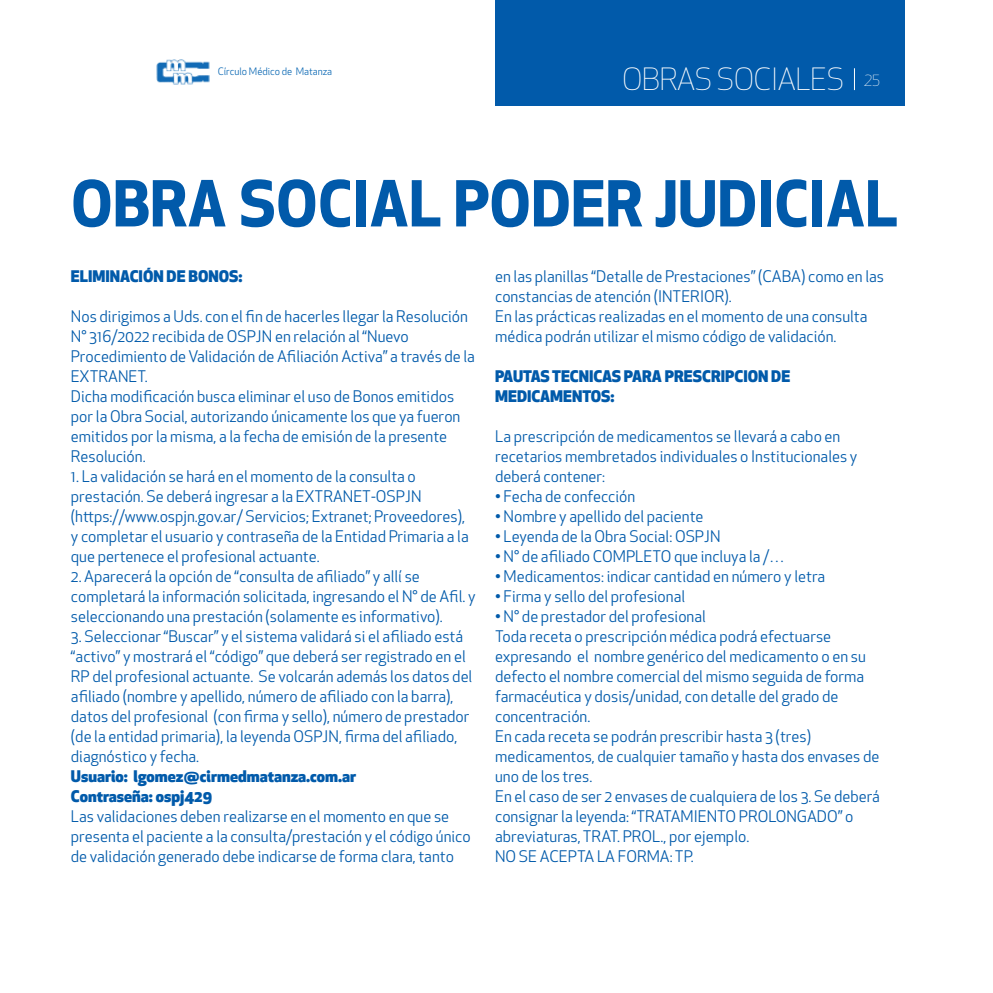
<style>
.page{position:relative;width:993px;height:993px;background:#fff}
.page>*{position:absolute;margin:0;border:0;box-sizing:border-box;transform-origin:0 0}
.t1{font:700 61.62px "Apex New";color:#015aaa}
.t2{font:300 30px "Apex New";color:#fff}
.t3{font:15.62px/20px "Apex New";color:#015aaa}
.t4{font:800 15.62px/20px "Apex New";color:#015aaa}
.t5{font:10px "Apex New";color:#106bb5}
.s1{font-size:15px}
</style>
<div class="page">
<img style="left:156px;top:59px;width:53px;height:25px">
<div style="left:495px;top:0;width:409px;height:105px;background:#015aaa"></div>
<p class="t5" style="left:218px;top:65px;width:116px">Círculo Médico de Matanza</p>
<h2 class="t2" style="left:622px;top:61px;width:259px">OBRAS SOCIALES <span class="s1">25</span></h2>
<h1 class="t1" style="left:71px;top:159px;width:827px">OBRA SOCIAL PODER JUDICIAL</h1>
<p class="t4" style="left:71px;top:266px;width:173px">ELIMINACIÓN DE BONOS:</p>
<p class="t3" style="left:71px;top:306px;width:405px">Nos dirigimos a Uds. con el fin de hacerles llegar la Resolución N° 316/2022 recibida de OSPJN en relación al “Nuevo Procedimiento de Validación de Afiliación Activa” a través de la EXTRANET.<br>Dicha modificación busca eliminar el uso de Bonos emitidos por la Obra Social, autorizando únicamente los que ya fueron emitidos por la misma, a la fecha de emisión de la presente Resolución.</p>
<p class="t3" style="left:71px;top:466px;width:399px">1. La validación se hará en el momento de la consulta o prestación. Se deberá ingresar a la EXTRANET-OSPJN (https://www.ospjn.gov.ar/ Servicios; Extranet; Proveedores), y completar el usuario y contraseña de la Entidad Primaria a la que pertenece el profesional actuante.</p>
<p class="t3" style="left:71px;top:566px;width:406px">2. Aparecerá la opción de “consulta de afiliado” y allí se completará la información solicitada, ingresando el N° de Afil. y seleccionando una prestación (solamente es informativo).</p>
<p class="t3" style="left:71px;top:626px;width:403px">3. Seleccionar “Buscar” y el sistema validará si el afiliado está “activo” y mostrará el “código” que deberá ser registrado en el RP del profesional actuante. Se volcarán además los datos del afiliado (nombre y apellido, número de afiliado con la barra), datos del profesional (con firma y sello), número de prestador (de la entidad primaria), la leyenda OSPJN, firma del afiliado, diagnóstico y fecha.</p>
<p class="t4" style="left:71px;top:766px;width:287px">Usuario: lgomez@cirmedmatanza.com.ar<br>Contraseña: ospj429</p>
<p class="t3" style="left:71px;top:806px;width:401px">Las validaciones deben realizarse en el momento en que se presenta el paciente a la consulta/prestación y el código único de validación generado debe indicarse de forma clara, tanto</p>
<p class="t3" style="left:495px;top:266px;width:390px">en las planillas “Detalle de Prestaciones” (CABA) como en las constancias de atención (INTERIOR).<br>En las prácticas realizadas en el momento de una consulta médica podrán utilizar el mismo código de validación.</p>
<p class="t4" style="left:495px;top:366px;width:296px">PAUTAS TECNICAS PARA PRESCRIPCION DE<br>MEDICAMENTOS:</p>
<p class="t3" style="left:495px;top:426px;width:364px">La prescripción de medicamentos se llevará a cabo en recetarios membretados individuales o Institucionales y deberá contener:</p>
<p class="t3" style="left:495px;top:486px;width:142px">• Fecha de confección</p>
<p class="t3" style="left:495px;top:506px;width:210px">• Nombre y apellido del paciente</p>
<p class="t3" style="left:495px;top:526px;width:227px">• Leyenda de la Obra Social: OSPJN</p>
<p class="t3" style="left:495px;top:546px;width:291px">• N° de afiliado COMPLETO que incluya la /…</p>
<p class="t3" style="left:495px;top:566px;width:331px">• Medicamentos: indicar cantidad en número y letra</p>
<p class="t3" style="left:495px;top:586px;width:191px">• Firma y sello del profesional</p>
<p class="t3" style="left:495px;top:606px;width:386px">• N° de prestador del profesional<br>Toda receta o prescripción médica podrá efectuarse expresando el nombre genérico del medicamento o en su defecto el nombre comercial del mismo seguida de forma farmacéutica y dosis/unidad, con detalle del grado de concentración.<br>En cada receta se podrán prescribir hasta 3 (tres) medicamentos, de cualquier tamaño y hasta dos envases de uno de los tres.<br>En el caso de ser 2 envases de cualquiera de los 3. Se deberá consignar la leyenda: “TRATAMIENTO PROLONGADO” o abreviaturas, TRAT. PROL., por ejemplo.<br>NO SE ACEPTA LA FORMA: TP.</p>
</div>
